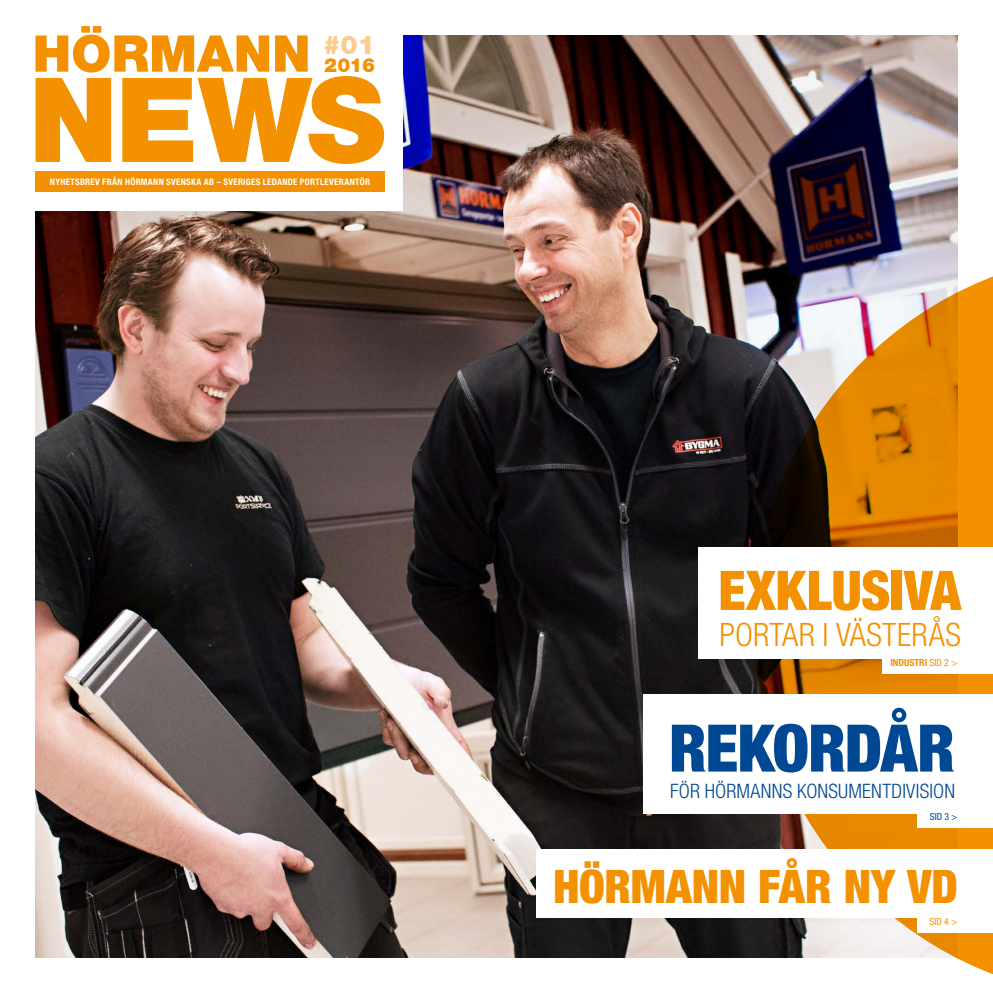
<style>
.page{position:relative;width:993px;height:993px;background:#fff}
.page>*{position:absolute;margin:0;border:0;box-sizing:border-box;transform-origin:0 0}
.t1{font:900 117.5px "Helvetica Neue LT Std";color:#f39100}
.t2{font:900 condensed 65.62px "Helvetica Neue LT Std";letter-spacing:-.02em;color:#004893}
.t3{font:900 condensed 54.62px "Helvetica Neue LT Std";color:#f39100}
.t4{font:900 50.62px "Helvetica Neue LT Std";color:#f39100}
.t5{font:900 condensed 46.25px "Helvetica Neue LT Std";letter-spacing:-.005em;color:#f39100}
.t6{font:300 condensed 32.25px "Helvetica Neue LT Std";letter-spacing:.005em;color:#f39100}
.t7{font:900 25.88px "Helvetica Neue LT Std";color:#fccb8d}
.t8{font:300 condensed 19.88px "Helvetica Neue LT Std";letter-spacing:.01em;color:#004893}
.t9{font:900 19.38px "Helvetica Neue LT Std";color:#f39100}
.t10{font:700 condensed 9.75px "Helvetica Neue LT Std";color:#f39100}
.t11{font:condensed 9.75px "Helvetica Neue LT Std";color:#f39100}
.t12{font:condensed 9.75px "Helvetica Neue LT Std";color:#004893}
.t13{font:700 condensed 9px "Helvetica Neue LT Std";letter-spacing:.03em;color:#fff}
.s1{font-weight:400}
</style>
<div class="page">
<img style="left:36px;top:35px;width:920px;height:922px">
<svg style="left:753px;top:252px;width:239px;height:722px;background:#b98746"></svg>
<div style="left:0;top:0;width:402px;height:210px;background:#fff"></div>
<div style="left:36px;top:171px;width:348px;height:21px;background:#f39100"></div>
<div style="left:536px;top:848px;width:456px;height:68px;background:#fff"></div>
<div style="left:917px;top:911px;width:75px;height:21px;background:#fff"></div>
<div style="left:698px;top:547px;width:294px;height:111px;background:#fff"></div>
<div style="left:882px;top:652px;width:110px;height:21px;background:#fff"></div>
<div style="left:643px;top:694px;width:349px;height:119px;background:#fff"></div>
<div style="left:917px;top:806px;width:75px;height:21px;background:#fff"></div>
<h3 class="t4" style="left:33px;top:23px;width:279px">HÖRMANN</h3>
<h3 class="t7" style="left:323px;top:29px;width:53px">#01</h3>
<h3 class="t9" style="left:324px;top:53px;width:52px">2016</h3>
<h1 class="t1" style="left:29px;top:50px;width:358px">NEWS</h1>
<p class="t13" style="left:50px;top:176px;width:321px">NYHETSBREV FRÅN HÖRMANN SVENSKA AB – SVERIGES LEDANDE PORTLEVERANTÖR</p>
<h3 class="t3" style="left:718px;top:556px;width:244px">EXKLUSIVA</h3>
<h3 class="t6" style="left:719px;top:615px;width:243px">PORTAR I VÄSTERÅS</h3>
<p class="t10" style="left:890px;top:656px;width:68px">INDUSTRI <span class="s1">SID 2 &gt;</span></p>
<h2 class="t2" style="left:668px;top:707px;width:287px">REKORDÅR</h2>
<h3 class="t8" style="left:670px;top:779px;width:286px">FÖR HÖRMANNS KONSUMENTDIVISION</h3>
<p class="t12" style="left:929px;top:811px;width:29px">SID 3 &gt;</p>
<h3 class="t5" style="left:553px;top:857px;width:406px">HÖRMANN FÅR NY VD</h3>
<p class="t11" style="left:929px;top:916px;width:29px">SID 4 &gt;</p>
</div>
